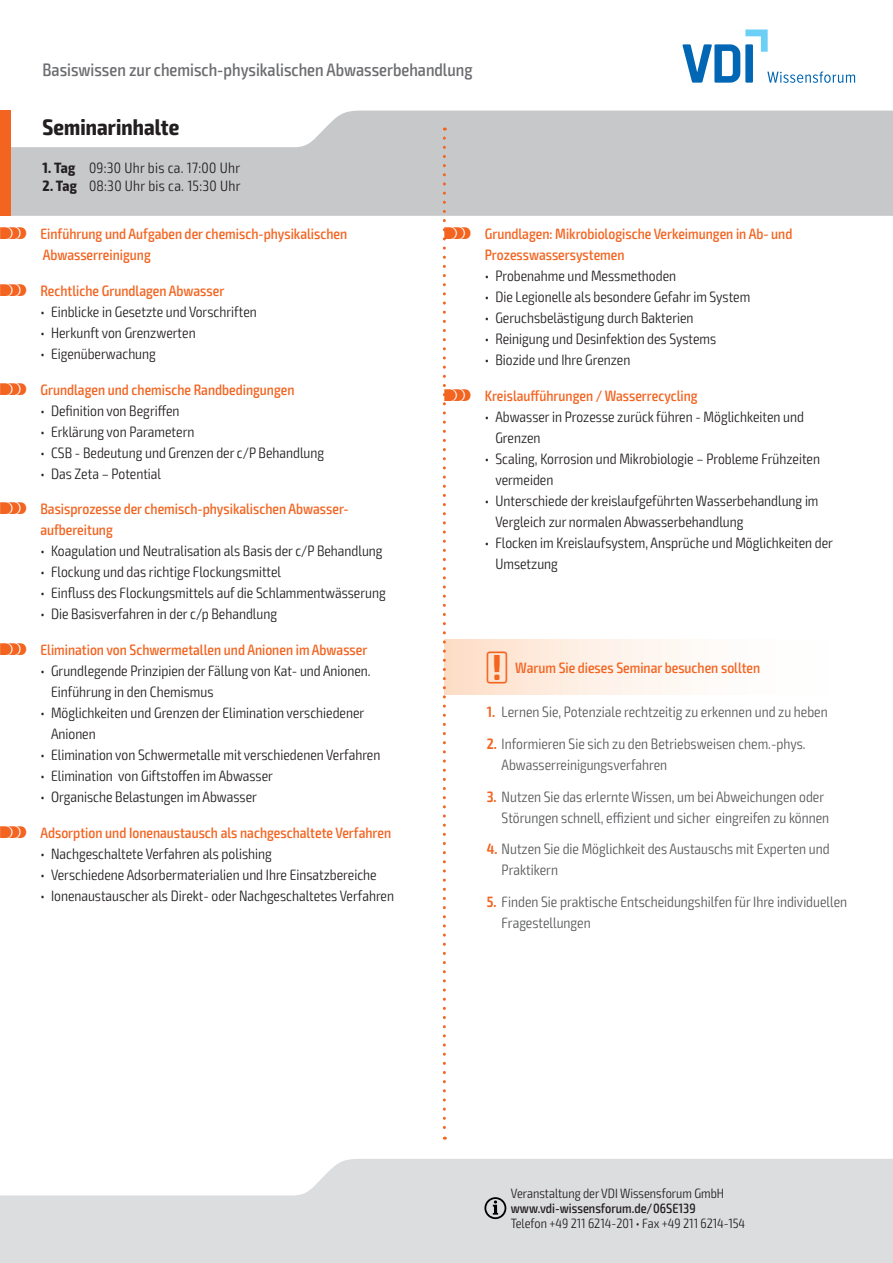
<style>
.page{position:relative;width:893px;height:1263px;background:#fff}
.page>*{position:absolute;margin:0;border:0;box-sizing:border-box;transform-origin:0 0}
.t1{font:700 condensed 22.5px "Exo 2";letter-spacing:.005em;color:#231f20}
.t2{font:500 condensed 18px "Exo 2";color:#6c6d70}
.t3{font:300 condensed 15px/21px "Exo 2";color:#231f20}
.t4{font:500 condensed 15px/21px "Exo 2";color:#f36421}
.t5{font:300 condensed 15px/21px "Exo 2";color:#57585a}
.t6{font:300 condensed 15px "Exo 2";letter-spacing:.02em;color:#231f20}
.t7{font:300 condensed 13.5px "Exo 2";color:#231f20}
.t8{font:500 condensed 13.5px "Exo 2";color:#231f20}
.s1{font-weight:700}
.s2{font-family:"VDI Iconset S4 A Regular";font-weight:400;font-stretch:normal}
.s3{font-weight:600;color:#f36421}
</style>
<div class="page">
<svg style="left:0;top:1159px;width:893px;height:104px;background:#e0e1e3"></svg>
<svg style="left:11px;top:111px;width:882px;height:105px;background:#cdced0"></svg>
<div style="left:0;top:111px;width:11px;height:105px;background:#f36421"></div>
<svg style="left:484px;top:1197px;width:22px;height:22px"></svg>
<svg style="left:682px;top:30px;width:173px;height:53px"></svg>
<div style="left:444px;top:639px;width:406px;height:55px;background:linear-gradient(to right,#fde2ce,#feffff)"></div>
<svg style="left:443px;top:138px;width:3px;height:1002px"></svg>
<p class="t2" style="left:43px;top:59px;width:432px">Basiswissen zur chemisch-physikalischen Abwasserbehandlung</p>
<h1 class="t1" style="left:43px;top:113px;width:138px">Seminarinhalte</h1>
<p class="t6" style="left:43px;top:159px;width:199px"><span class="s1">1. Tag</span> 09:30 Uhr bis ca. 17:00 Uhr</p>
<p class="t6" style="left:43px;top:177px;width:199px"><span class="s1">2. Tag</span> 08:30 Uhr bis ca. 15:30 Uhr</p>
<p class="t4" style="left:43px;top:223px;width:306px;text-indent:-43px"><span class="s2">S</span> Einführung und Aufgaben der chemisch-physikalischen<br>Abwasserreinigung</p>
<p class="t4" style="left:0;top:280px;width:226px"><span class="s2">S</span> Rechtliche Grundlagen Abwasser</p>
<p class="t3" style="left:40px;top:301px;width:218px">• Einblicke in Gesetzte und Vorschriften</p>
<p class="t3" style="left:40px;top:322px;width:157px">• Herkunft von Grenzwerten</p>
<p class="t3" style="left:40px;top:343px;width:117px">• Eigenüberwachung</p>
<p class="t4" style="left:0;top:379px;width:296px"><span class="s2">S</span> Grundlagen und chemische Randbedingungen</p>
<p class="t3" style="left:40px;top:400px;width:141px">• Definition von Begriffen</p>
<p class="t3" style="left:40px;top:421px;width:156px">• Erklärung von Parametern</p>
<p class="t3" style="left:40px;top:442px;width:285px">• CSB - Bedeutung und Grenzen der c/P Behandlung</p>
<p class="t3" style="left:40px;top:463px;width:122px">• Das Zeta – Potential</p>
<p class="t4" style="left:40px;top:499px;width:310px;text-indent:-40px"><span class="s2">S</span> Basisprozesse der chemisch-physikalischen Abwasser&shy;aufbereitung</p>
<p class="t3" style="left:40px;top:541px;width:344px">• Koagulation und Neutralisation als Basis der c/P Behandlung</p>
<p class="t3" style="left:40px;top:562px;width:242px">• Flockung und das richtige Flockungsmittel</p>
<p class="t3" style="left:40px;top:583px;width:347px">• Einfluss des Flockungsmittels auf die Schlammentwässerung</p>
<p class="t3" style="left:40px;top:604px;width:238px">• Die Basisverfahren in der c/p Behandlung</p>
<p class="t4" style="left:0;top:640px;width:369px"><span class="s2">S</span> Elimination von Schwermetallen und Anionen im Abwasser</p>
<p class="t3" style="left:51px;top:661px;width:321px;text-indent:-11px">• Grundlegende Prinzipien der Fällung von Kat- und Anionen.<br>Einführung in den Chemismus</p>
<p class="t3" style="left:51px;top:703px;width:315px;text-indent:-11px">• Möglichkeiten und Grenzen der Elimination verschiedener<br>Anionen</p>
<p class="t3" style="left:40px;top:745px;width:342px">• Elimination von Schwermetalle mit verschiedenen Verfahren</p>
<p class="t3" style="left:40px;top:766px;width:234px">• Elimination von Giftstoffen im Abwasser</p>
<p class="t3" style="left:40px;top:787px;width:218px">• Organische Belastungen im Abwasser</p>
<p class="t4" style="left:0;top:823px;width:393px"><span class="s2">S</span> Adsorption und Ionenaustausch als nachgeschaltete Verfahren</p>
<p class="t3" style="left:40px;top:844px;width:233px">• Nachgeschaltete Verfahren als polishing</p>
<p class="t3" style="left:40px;top:865px;width:338px">• Verschiedene Adsorbermaterialien und Ihre Einsatzbereiche</p>
<p class="t3" style="left:40px;top:886px;width:355px">• Ionenaustauscher als Direkt- oder Nachgeschaltetes Verfahren</p>
<p class="t4" style="left:485px;top:223px;width:309px;text-indent:-40px"><span class="s2">S</span> Grundlagen: Mikrobiologische Verkeimungen in Ab- und<br>Prozesswassersystemen</p>
<p class="t3" style="left:485px;top:265px;width:193px">• Probenahme und Messmethoden</p>
<p class="t3" style="left:485px;top:286px;width:267px">• Die Legionelle als besondere Gefahr im System</p>
<p class="t3" style="left:485px;top:307px;width:210px">• Geruchsbelästigung durch Bakterien</p>
<p class="t3" style="left:485px;top:328px;width:233px">• Reinigung und Desinfektion des Systems</p>
<p class="t3" style="left:485px;top:349px;width:147px">• Biozide und Ihre Grenzen</p>
<p class="t4" style="left:444px;top:385px;width:255px"><span class="s2">S</span> Kreislaufführungen / Wasserrecycling</p>
<p class="t3" style="left:495px;top:406px;width:310px;text-indent:-11px">• Abwasser in Prozesse zurück führen - Möglichkeiten und<br>Grenzen</p>
<p class="t3" style="left:495px;top:448px;width:326px;text-indent:-11px">• Scaling, Korrosion und Mikrobiologie – Probleme Frühzeiten vermeiden</p>
<p class="t3" style="left:495px;top:490px;width:325px;text-indent:-11px">• Unterschiede der kreislaufgeführten Wasserbehandlung im<br>Vergleich zur normalen Abwasserbehandlung</p>
<p class="t3" style="left:495px;top:532px;width:339px;text-indent:-11px">• Flocken im Kreislaufsystem, Ansprüche und Möglichkeiten der<br>Umsetzung</p>
<p class="t4" style="left:487px;top:657px;width:275px"><span class="s2">!</span> Warum Sie dieses Seminar besuchen sollten</p>
<p class="t5" style="left:487px;top:702px;width:343px"><span class="s3">1.</span> Lernen Sie, Potenziale rechtzeitig zu erkennen und zu heben</p>
<p class="t5" style="left:502px;top:733px;width:306px;text-indent:-15px"><span class="s3">2.</span> Informieren Sie sich zu den Betriebsweisen chem.-phys.<br>Abwasserreinigungsverfahren</p>
<p class="t5" style="left:502px;top:786px;width:329px;text-indent:-15px"><span class="s3">3.</span> Nutzen Sie das erlernte Wissen, um bei Abweichungen oder<br>Störungen schnell, effizient und sicher eingreifen zu können</p>
<p class="t5" style="left:502px;top:838px;width:329px;text-indent:-15px"><span class="s3">4.</span> Nutzen Sie die Möglichkeit des Austauschs mit Experten und<br>Praktikern</p>
<p class="t5" style="left:502px;top:891px;width:347px;text-indent:-15px"><span class="s3">5.</span> Finden Sie praktische Entscheidungshilfen für Ihre individuellen<br>Fragestellungen</p>
<p class="t7" style="left:511px;top:1185px;width:215px">Veranstaltung der VDI Wissensforum GmbH</p>
<p class="t8" style="left:511px;top:1200px;width:186px">www.vdi-wissensforum.de/06SE139</p>
<p class="t7" style="left:511px;top:1215px;width:236px">Telefon +49 211 6214-201 • Fax +49 211 6214-154</p>
</div>
